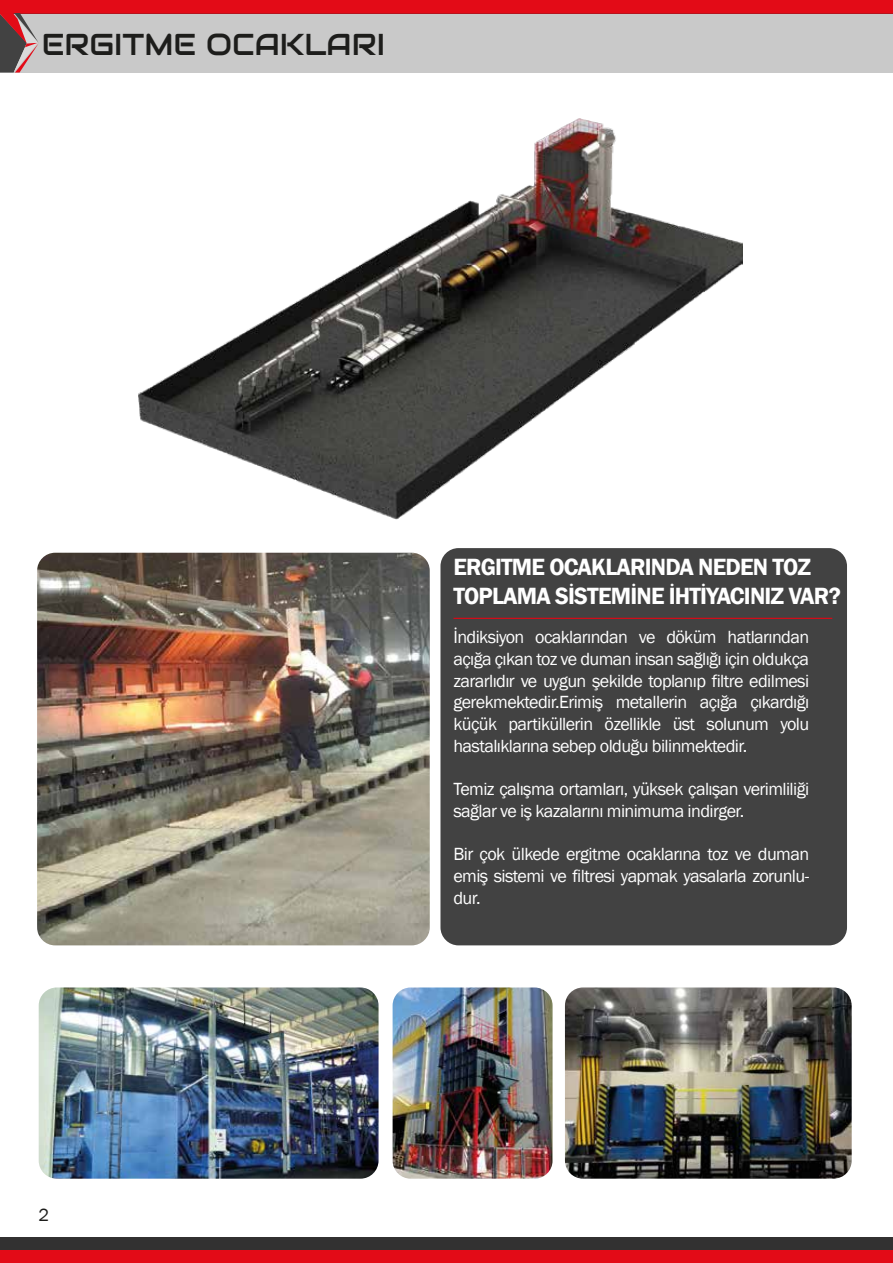
<style>
.page{position:relative;width:893px;height:1263px;background:#fff}
.page>*{position:absolute;margin:0;border:0;box-sizing:border-box;transform-origin:0 0}
.t1{font:30.15px "Audiowide";color:#1d1d1b}
.t2{font:600 24.15px/29px "Franklin Gothic";letter-spacing:-.035em;color:#fff}
.t3{font:18.15px/21.8px "Franklin Gothic";letter-spacing:-.035em;color:#fff;text-align:justify}
.t4{font:18.15px "Franklin Gothic";color:#1d1d1b}
</style>
<div class="page">
<div style="left:0;top:0;width:893px;height:13px;background:#e30b17"></div>
<div style="left:0;top:1249px;width:893px;height:14px;background:#e30b17"></div>
<div style="left:0;top:1237px;width:893px;height:12px;background:#323131"></div>
<div style="left:0;top:13px;width:893px;height:59px;background:#c9c9c9"></div>
<svg style="left:0;top:13px;width:39px;height:60px"></svg>
<img style="left:37px;top:553px;width:393px;height:392px">
<img style="left:565px;top:987px;width:287px;height:192px">
<img style="left:39px;top:987px;width:340px;height:192px">
<img style="left:393px;top:987px;width:160px;height:192px">
<div style="left:440px;top:548px;width:407px;height:397px;background:#424242;border-radius:18px"></div>
<hr style="left:453px;top:618px;width:379px;height:1px;background:#e30613">
<img style="left:139px;top:118px;width:603px;height:402px">
<h1 class="t1" style="left:42px;top:25px;width:345px">ERGITME OCAKLARI</h1>
<p class="t4" style="left:39px;top:1203px;width:12px">2</p>
<h2 class="t2" style="left:453px;top:553px;width:389px">ERGITME OCAKLARINDA NEDEN TOZ<br>TOPLAMA SİSTEMİNE İHTİYACINIZ VAR?</h2>
<p class="t3" style="left:453px;top:626px;width:357px">İndiksiyon ocaklarından ve döküm hatlarından açığa çıkan toz ve duman insan sağlığı için oldukça zararlıdır ve uygun şekilde toplanıp filtre edilmesi gerekmektedir.Erimiş metallerin açığa çıkardığı küçük partiküllerin özellikle üst solunum yolu hastalıklarına sebep olduğu bilinmektedir.</p>
<p class="t3" style="left:453px;top:779px;width:357px">Temiz çalışma ortamları, yüksek çalışan verimliliği sağlar ve iş kazalarını minimuma indirger.</p>
<p class="t3" style="left:453px;top:844px;width:357px">Bir çok ülkede ergitme ocaklarına toz ve duman emiş sistemi ve filtresi yapmak yasalarla zorunlu&shy;dur.</p>
</div>
